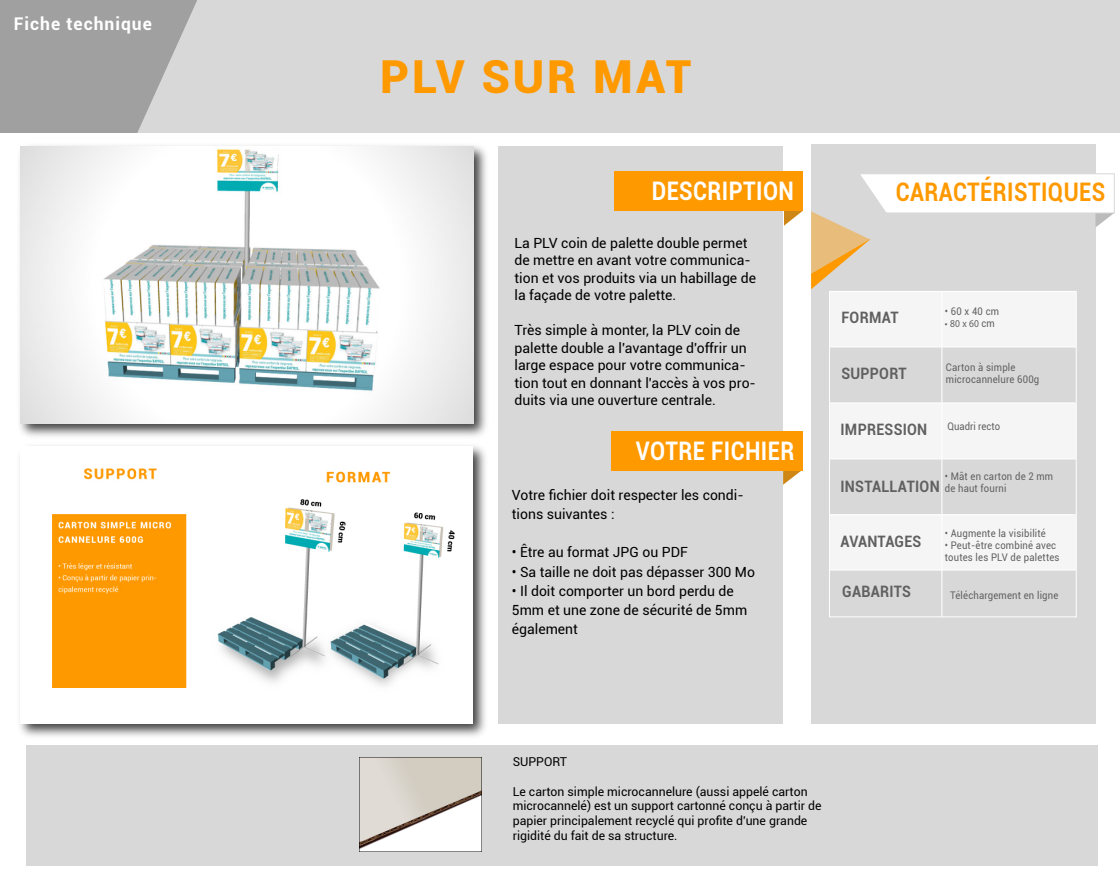
<style>
.page{position:relative;width:1120px;height:896px;background:#fff}
.page>*{position:absolute;margin:0;border:0;box-sizing:border-box;transform-origin:0 0}
.t1{font:900 45.5px "Roboto";letter-spacing:.06em;color:#f90}
.t2{font:700 25.55px "Roboto";letter-spacing:.02em;color:#fff;scale:.86 1}
.t3{font:700 25.55px "Roboto";letter-spacing:.02em;color:#f90;scale:.86 1}
.t4{font:700 17.5px "Roboto";letter-spacing:.055em;color:#fff}
.t5{font:700 15.75px "Roboto";letter-spacing:.02em;color:#606060;scale:.9 1}
.t6{font:14px/17.5px "Roboto";color:#000}
.t7{font:12.25px/14.7px "Roboto";color:#000}
.t8{font:10.5px/12.2px "Roboto";letter-spacing:.02em;color:#606060;scale:.9 1}
.t9{font:10.5px "Roboto";color:#606060;scale:.9 1}
.t10{font:10.5px "Myriad Pro";color:#606060;scale:.9 1}
.s1{font-family:"Roboto"}
</style>
<div class="page">
<div style="left:499px;top:146px;width:284px;height:578px;background:#d8d8d8"></div>
<div style="left:4px;top:0;width:1116px;height:133px;background:#d8d8d8"></div>
<div style="left:0;top:0;width:197px;height:133px;background:#a0a0a0"></div>
<svg style="left:137px;top:1px;width:60px;height:132px"></svg>
<img style="left:19px;top:145px;width:468px;height:292px">
<img style="left:19px;top:445px;width:467px;height:292px">
<img style="left:20px;top:446px;width:453px;height:277px">
<svg style="left:783px;top:470px;width:19px;height:15px"></svg>
<div style="left:611px;top:431px;width:191px;height:39px;background:#f90"></div>
<svg style="left:784px;top:210px;width:19px;height:16px"></svg>
<div style="left:614px;top:171px;width:189px;height:39px;background:#f90"></div>
<div style="left:811px;top:144px;width:285px;height:580px;background:#d8d8d8"></div>
<svg style="left:829px;top:291px;width:248px;height:327px"></svg>
<hr style="left:829px;top:346px;width:247px;height:1px;background:#fff">
<hr style="left:830px;top:402px;width:245px;height:1px;background:#fff">
<hr style="left:830px;top:458px;width:245px;height:1px;background:#fff">
<hr style="left:829px;top:570px;width:246px;height:1px;background:#fff">
<div style="left:829px;top:403px;width:246px;height:55px;background:#f5f5f5"></div>
<div style="left:830px;top:514px;width:246px;height:56px;background:#f5f5f5"></div>
<svg style="left:1096px;top:213px;width:19px;height:14px"></svg>
<div style="left:859px;top:173px;width:256px;height:40px;background:#fff;border:1px solid #d8d8d8"></div>
<svg style="left:811px;top:173px;width:78px;height:116px"></svg>
<hr style="left:942px;top:291px;width:1px;height:326px;background:#fff">
<img style="left:20px;top:146px;width:453px;height:278px">
<div style="left:26px;top:746px;width:1072px;height:120px;background:#d8d8d8"></div>
<img style="left:360px;top:758px;width:121px;height:93px">
<p class="t4" style="left:14px;top:12px;width:140px">Fiche technique</p>
<h1 class="t1" style="left:380px;top:45px;width:313px">PLV SUR MAT</h1>
<h2 class="t2" style="left:652px;top:173px;width:167px">DESCRIPTION</h2>
<p class="t6" style="left:514px;top:234px;width:243px">La PLV coin de palette double permet de mettre en avant votre communica&shy;tion et vos produits via un habillage de la façade de votre palette.</p>
<p class="t6" style="left:514px;top:321px;width:243px">Très simple à monter, la PLV coin de palette double a l'avantage d'offrir un large espace pour votre communica&shy;tion tout en donnant l'accès à vos pro&shy;duits via une ouverture centrale.</p>
<h2 class="t2" style="left:636px;top:433px;width:186px">VOTRE FICHIER</h2>
<p class="t6" style="left:512px;top:484px;width:233px;line-height:19.2px">Votre fichier doit respecter les condi&shy;tions suivantes :</p>
<p class="t6" style="left:512px;top:543px;width:178px">• Être au format JPG ou PDF</p>
<p class="t6" style="left:512px;top:562px;width:245px">• Sa taille ne doit pas dépasser 300 Mo</p>
<p class="t6" style="left:512px;top:581px;width:237px;line-height:19.2px">• Il doit comporter un bord perdu de<br>5mm et une zone de sécurité de 5mm également</p>
<h2 class="t3" style="left:896px;top:174px;width:245px">CARACTÉRISTIQUES</h2>
<p class="t5" style="left:841px;top:306px;width:65px">FORMAT</p>
<p class="t5" style="left:841px;top:362px;width:74px">SUPPORT</p>
<p class="t5" style="left:841px;top:418px;width:98px">IMPRESSION</p>
<p class="t8" style="left:945px;top:304px;width:62px">• 60 x 40 cm</p>
<p class="t10" style="left:945px;top:317px;width:57px">• 80 x 60 <span class="s1">cm</span></p>
<p class="t8" style="left:946px;top:360px;width:105px">Carton à simple microcannelure 600g</p>
<p class="t9" style="left:948px;top:419px;width:60px">Quadri recto</p>
<p class="t5" style="left:841px;top:476px;width:112px">INSTALLATION</p>
<p class="t8" style="left:945px;top:470px;width:122px">• Mât en carton de 2 mm de haut fourni</p>
<p class="t5" style="left:841px;top:530px;width:91px">AVANTAGES</p>
<p class="t8" style="left:945px;top:527px;width:114px">• Augmente la visibilité</p>
<p class="t8" style="left:945px;top:539px;width:129px">• Peut-être combiné avec toutes les PLV de palettes</p>
<p class="t5" style="left:842px;top:581px;width:78px">GABARITS</p>
<p class="t8" style="left:950px;top:589px;width:122px">Téléchargement en ligne</p>
<p class="t7" style="left:513px;top:754px;width:56px">SUPPORT</p>
<p class="t7" style="left:513px;top:783px;width:310px">Le carton simple microcannelure (aussi appelé carton microcannelé) est un support cartonné conçu à partir de papier principalement recyclé qui profite d'une grande rigidité du fait de sa structure.</p>
</div>
